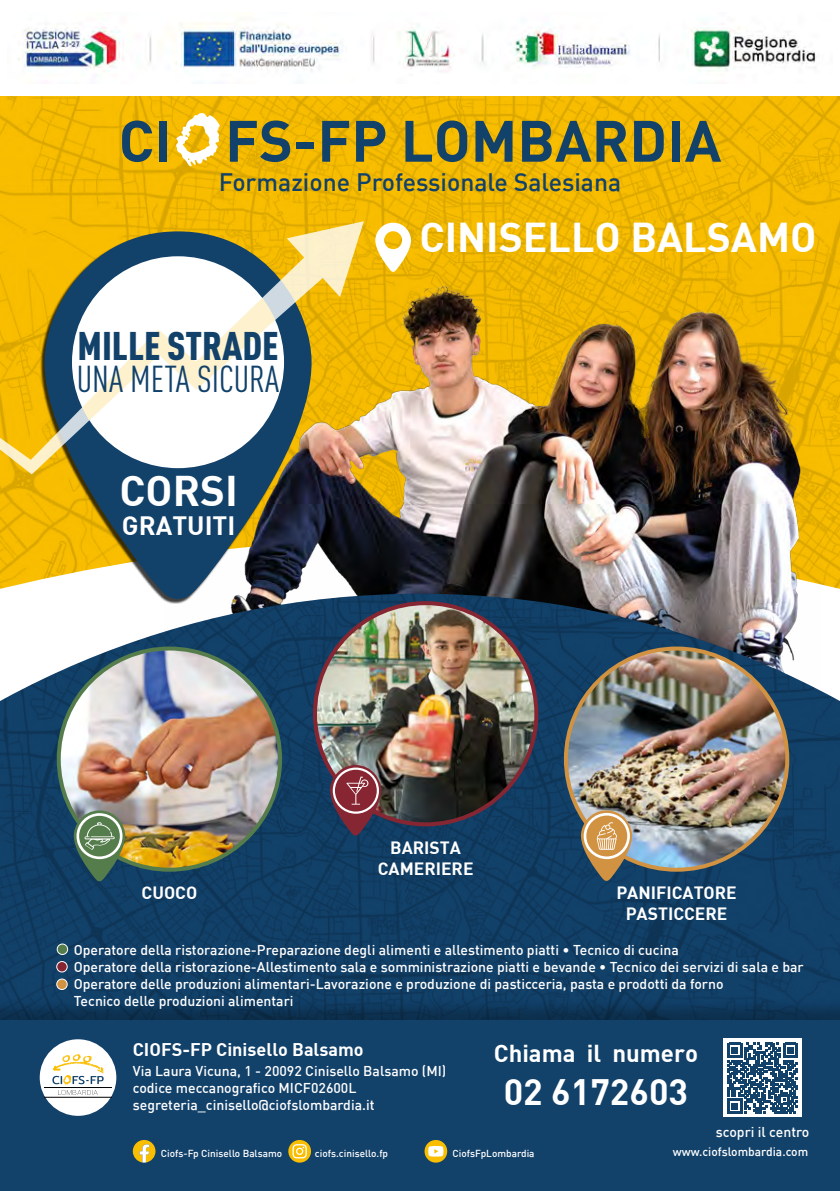
<style>
.page{position:relative;width:840px;height:1191px;background:#fff}
.page>*{position:absolute;margin:0;border:0;box-sizing:border-box;transform-origin:0 0}
.t1{font:57.4px "DIN Bold";color:#12416a}
.t2{font:42px "DIN Bold";color:#fff}
.t3{font:40.8px "DIN Bold";color:#fff}
.t4{font:900 condensed 39.4px "DIN Pro";color:#12416a}
.t5{font:condensed 37px "DIN Pro";color:#12416a}
.t6{font:36px "DIN Bold";color:#fff}
.t7{font:26px "DIN Bold";color:#fff}
.t8{font:500 24.8px "DIN";color:#12416a}
.t9{font:24px "DIN Bold";color:#fff}
.t10{font:18px "DIN Bold";color:#fff}
.t11{font:17.4px/21px "DIN Bold";color:#fff;text-align:center}
.t12{font:500 14px/16.8px "DIN";color:#fff}
.t13{font:500 12px "DIN";color:#fff}
.t14{font:500 10px "DIN";color:#fff}
</style>
<div class="page">
<img style="left:0;top:96px;width:839px;height:443px">
<svg style="left:175px;top:113px;width:45px;height:54px"></svg>
<img style="left:18px;top:23px;width:798px;height:60px">
<img style="left:344px;top:258px;width:477px;height:336px">
<img style="left:0;top:594px;width:839px;height:404px">
<svg style="left:44px;top:578px;width:267px;height:23px"></svg>
<svg style="left:375px;top:223px;width:36px;height:49px"></svg>
<svg style="left:0;top:221px;width:363px;height:357px;background:#998f55"></svg>
<svg style="left:82px;top:298px;width:193px;height:122px"></svg>
<div style="left:0;top:998px;width:839px;height:193px;background:#000;opacity:.26"></div>
<div style="left:0;top:1020px;width:839px;height:171px;background:#12416a"></div>
<div style="left:40px;top:1039px;width:76px;height:76px;background:#fff;border-radius:50%"></div>
<svg style="left:52px;top:1054px;width:52px;height:41px"></svg>
<hr style="left:45px;top:1087px;width:66px;height:1px;background:#000">
<hr style="left:45px;top:1097px;width:66px;height:1px;background:#000">
<div style="left:722px;top:1037px;width:79px;height:79px;background:#fff"></div>
<svg style="left:727px;top:1042px;width:70px;height:71px"></svg>
<svg style="left:288px;top:1140px;width:23px;height:22px"></svg>
<svg style="left:292px;top:1144px;width:14px;height:14px"></svg>
<svg style="left:424px;top:1140px;width:23px;height:22px"></svg>
<svg style="left:428px;top:1146px;width:15px;height:10px"></svg>
<svg style="left:133px;top:1140px;width:22px;height:22px"></svg>
<img style="left:565px;top:648px;width:221px;height:221px;border-radius:111px">
<svg style="left:580px;top:810px;width:51px;height:71px;background:#a9906d"></svg>
<img style="left:315px;top:603px;width:221px;height:221px;border-radius:111px">
<svg style="left:330px;top:765px;width:51px;height:71px;background:#7b4959"></svg>
<img style="left:59px;top:648px;width:221px;height:221px;border-radius:111px">
<svg style="left:74px;top:810px;width:51px;height:71px;background:#64826c"></svg>
<div style="left:57px;top:944px;width:11px;height:10px;background:#557c4b;border-radius:50%"></div>
<div style="left:57px;top:943px;width:11px;height:12px;border:1px solid #fff;border-radius:50%"></div>
<div style="left:57px;top:961px;width:10px;height:11px;background:#872633;border-radius:50%"></div>
<div style="left:56px;top:961px;width:12px;height:11px;border:1px solid #fff;border-radius:50%"></div>
<div style="left:57px;top:979px;width:10px;height:10px;background:#d19242;border-radius:50%"></div>
<div style="left:56px;top:978px;width:12px;height:12px;border:1px solid #fff;border-radius:50%"></div>
<h1 class="t1" style="left:119px;top:103px;width:603px">CI FS-FP LOMBARDIA</h1>
<h3 class="t8" style="left:218px;top:166px;width:404px">Formazione Professionale Salesiana</h3>
<h3 class="t3" style="left:419px;top:211px;width:398px">CINISELLO BALSAMO</h3>
<h3 class="t4" style="left:77px;top:315px;width:202px">MILLE STRADE</h3>
<h3 class="t5" style="left:77px;top:352px;width:204px">UNA META SICURA</h3>
<h2 class="t2" style="left:119px;top:463px;width:120px">CORSI</h2>
<h3 class="t7" style="left:122px;top:508px;width:115px">GRATUITI</h3>
<p class="t11" style="left:141px;top:881px;width:57px">CUOCO</p>
<p class="t11" style="left:377px;top:836px;width:97px">BARISTA<br>CAMERIERE</p>
<p class="t11" style="left:616px;top:881px;width:122px">PANIFICATORE<br>PASTICCERE</p>
<p class="t12" style="left:74px;top:941px;width:731px">Operatore della ristorazione-Preparazione degli alimenti e allestimento piatti • Tecnico di cucina<br>Operatore della ristorazione-Allestimento sala e somministrazione piatti e bevande • Tecnico dei servizi di sala e bar Operatore delle produzioni alimentari-Lavorazione e produzione di pasticceria, pasta e prodotti da forno<br>Tecnico delle produzioni alimentari</p>
<p class="t10" style="left:133px;top:1037px;width:232px">CIOFS-FP Cinisello Balsamo</p>
<p class="t12" style="left:133px;top:1062px;width:315px">Via Laura Vicuna, 1 - 20092 Cinisello Balsamo (MI) codice meccanografico MICF02600L segreteria_cinisello@ciofslombardia.it</p>
<h3 class="t9" style="left:493px;top:1037px;width:206px">Chiama il numero</h3>
<h3 class="t6" style="left:503px;top:1069px;width:186px">02 6172603</h3>
<p class="t12" style="left:715px;top:1123px;width:95px">scopri il centro</p>
<p class="t14" style="left:161px;top:1146px;width:123px">Ciofs-Fp Cinisello Balsamo</p>
<p class="t14" style="left:315px;top:1146px;width:75px">ciofs.cinisello.fp</p>
<p class="t14" style="left:452px;top:1146px;width:83px">CiofsFpLombardia</p>
<p class="t13" style="left:672px;top:1144px;width:137px">www.ciofslombardia.com</p>
</div>
